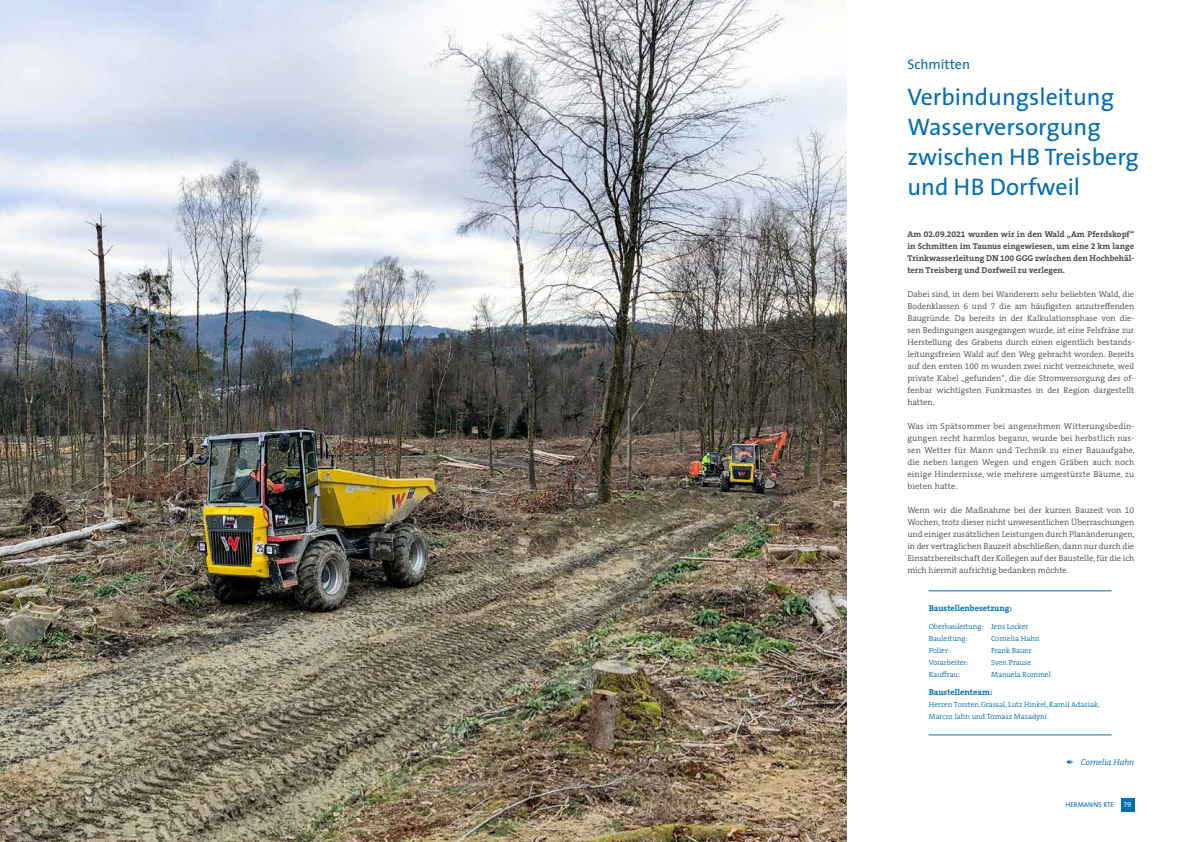
<style>
.page{position:relative;width:1191px;height:842px;background:#fff}
.page>*{position:absolute;margin:0;border:0;box-sizing:border-box;transform-origin:0 0}
.t1{font:24px/30px "The Sans";color:#006eb7}
.t2{font:14px "The Sans";color:#006eb7}
.t3{font:300 8.5px/12px "The Serif B W4";color:#4a4a49;text-align:justify}
.t4{font:700 8.5px/12px "The Serif B W7";color:#4a4a49;text-align:justify}
.t5{font:700 8.5px "The Serif B W7";color:#006eb7}
.t6{font:italic 300 8.5px "The Serif B W4";color:#006eb7}
.t7{font:300 7.5px/12px "The Serif B W4";color:#006eb7}
.t8{font:7px "The Sans";color:#006eb7}
.t9{font:7px "The Sans Caps";color:#fff}
</style>
<div class="page">
<div style="left:1120px;top:799px;width:14px;height:13px;background:#006eb7"></div>
<img style="left:0;top:0;width:846px;height:842px">
<hr style="left:928px;top:591px;width:183px;height:1px;background:#006eb7">
<hr style="left:928px;top:735px;width:183px;height:1px;background:#006eb7">
<h2 class="t2" style="left:907px;top:52px;width:64px">Schmitten</h2>
<h1 class="t1" style="left:907px;top:81px;width:233px">Verbindungsleitung<br>Wasserversorgung zwischen HB Treisberg und HB Dorfweil</h1>
<p class="t4" style="left:907px;top:228px;width:228px">Am 02.09.2021 wurden wir in den Wald „Am Pferdskopf“ in Schmitten im Taunus eingewiesen, um eine 2 km lange Trinkwasserleitung DN 100 GGG zwischen den Hochbehäl&shy;tern Treisberg und Dorfweil zu verlegen.</p>
<p class="t3" style="left:907px;top:288px;width:228px">Dabei sind, in dem bei Wanderern sehr beliebten Wald, die Bodenklassen 6 und 7 die am häufigsten anzutreffenden Baugründe. Da bereits in der Kalkulationsphase von die&shy;sen Bedingungen ausgegangen wurde, ist eine Felsfräse zur Herstellung des Grabens durch einen eigentlich bestands&shy;leitungsfreien Wald auf den Weg gebracht worden. Bereits auf den ersten 100 m wurden zwei nicht verzeichnete, weil private Kabel „gefunden“, die die Stromversorgung des of&shy;fenbar wichtigsten Funkmastes in der Region dargestellt hatten.</p>
<p class="t3" style="left:907px;top:420px;width:229px">Was im Spätsommer bei angenehmen Witterungsbedin&shy;gungen recht harmlos begann, wurde bei herbstlich nas&shy;sen Wetter für Mann und Technik zu einer Bauaufgabe, die neben langen Wegen und engen Gräben auch noch einige Hindernisse, wie mehrere umgestürzte Bäume, zu bieten hatte.</p>
<p class="t3" style="left:907px;top:504px;width:229px">Wenn wir die Maßnahme bei der kurzen Bauzeit von 10<br>Wochen, trotz dieser nicht unwesentlichen Überraschungen und einiger zusätzlichen Leistungen durch Planänderungen, in der vertraglichen Bauzeit abschließen, dann nur durch die Einsatzbereitschaft der Kollegen auf der Baustelle, für die ich mich hiermit aufrichtig bedanken möchte.</p>
<p class="t5" style="left:928px;top:603px;width:85px">Baustellenbesetzung:</p>
<p class="t7" style="left:928px;top:621px;width:101px">Oberbauleitung: Jens Locker<br>Bauleitung:</p>
<p class="t7" style="left:991px;top:633px;width:50px">Cornelia Hahn</p>
<p class="t7" style="left:928px;top:645px;width:23px">Polier:</p>
<p class="t7" style="left:991px;top:645px;width:42px">Frank Bauer</p>
<p class="t7" style="left:928px;top:657px;width:41px">Vorarbeiter:</p>
<p class="t7" style="left:991px;top:657px;width:42px">Sven Prause</p>
<p class="t7" style="left:928px;top:669px;width:33px">Kauffrau:</p>
<p class="t7" style="left:991px;top:669px;width:61px">Manuela Rommel</p>
<p class="t5" style="left:928px;top:687px;width:65px">Baustellenteam:</p>
<p class="t7" style="left:928px;top:699px;width:172px">Herren Torsten Grassal, Lutz Hinkel, Kamil Adasiak,<br>Marcin Jahn und Tomasz Masadyni</p>
<p class="t6" style="left:1066px;top:756px;width:69px">✒ Cornelia Hahn</p>
<p class="t8" style="left:1065px;top:799px;width:50px">HERMANNS RTE</p>
<p class="t9" style="left:1124px;top:799px;width:9px">79</p>
</div>
